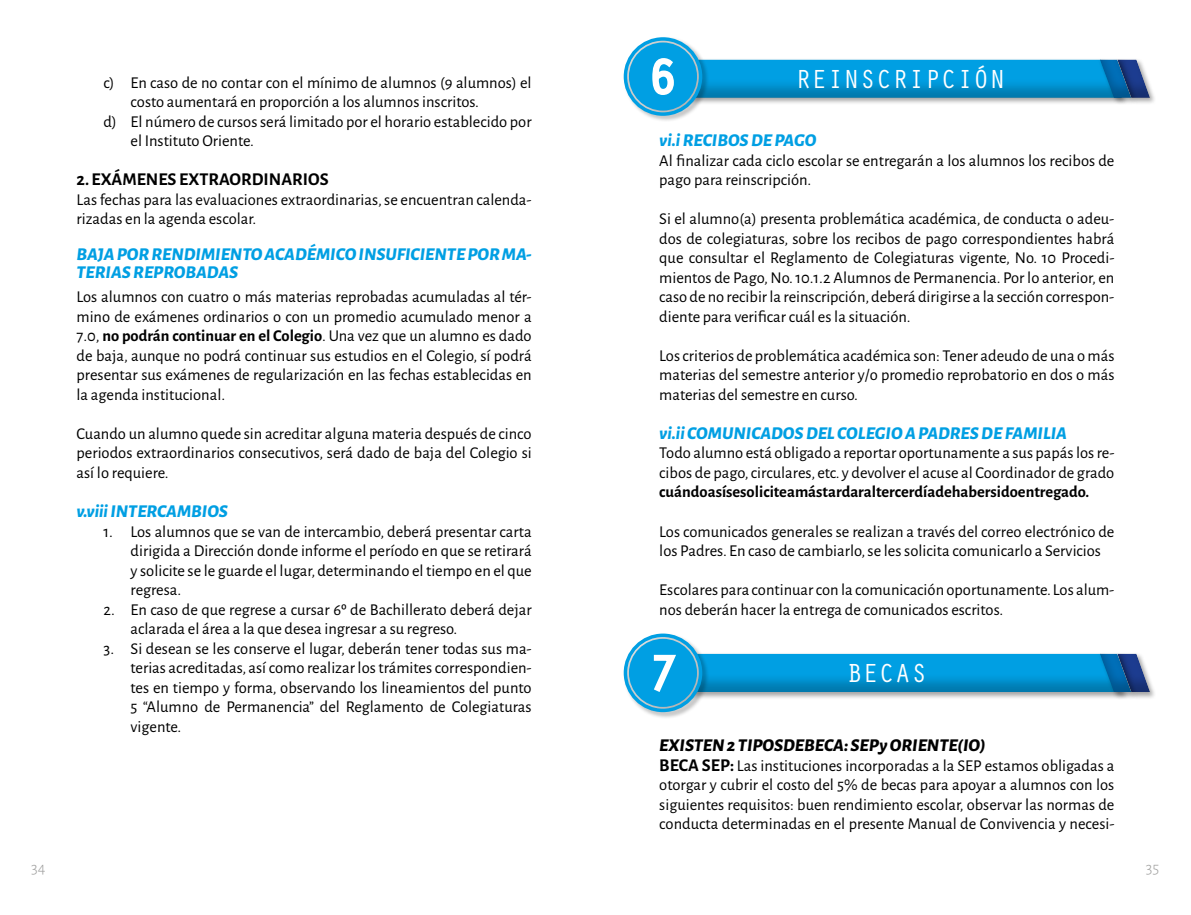
<style>
.page{position:relative;width:1191px;height:915px;background:#fff}
.page>*{position:absolute;margin:0;border:0;box-sizing:border-box;transform-origin:0 0}
.t1{font:49.5px "Orator Std";color:#fff}
.t2{font:27px "Orator Std";color:#fff}
.t3{font:italic 800 18px/18px "Alegreya Sans";color:#009fe3}
.t4{font:italic 800 18px "Alegreya Sans";color:#000}
.t5{font:700 18px "Alegreya Sans";color:#000}
.t6{font:16.5px/19.5px "Alegreya Sans";color:#000}
.t7{font:700 16.5px "Alegreya Sans";color:#000}
.t8{font:300 16.5px "Alegreya Sans";color:#9d9d9c}
.s1{font-weight:700}
.s2{font-weight:700;font-size:18px}
</style>
<div class="page">
<div style="left:684px;top:652px;width:444px;height:47px;background:#000;opacity:.35"></div>
<div style="left:672px;top:642px;width:464px;height:51px;background:#000;opacity:.24"></div>
<div style="left:1116px;top:652px;width:41px;height:47px;background:#000;opacity:.35"></div>
<div style="left:1104px;top:642px;width:60px;height:50px;background:#fff"></div>
<div style="left:1098px;top:652px;width:40px;height:47px;background:#000;opacity:.35"></div>
<svg style="left:709px;top:653px;width:441px;height:38px;background:#0899d7"></svg>
<div style="left:1086px;top:642px;width:59px;height:50px;background:#000;opacity:.24"></div>
<div style="left:622px;top:632px;width:87px;height:87px;background:#000;opacity:.3"></div>
<div style="left:629px;top:638px;width:68px;height:68px;background:#009fe3;border-radius:50%"></div>
<div style="left:623px;top:633px;width:79px;height:79px;border:3px solid #009fe3;border-radius:50%"></div>
<div style="left:630px;top:640px;width:65px;height:65px;border:3px solid #009fe3;border-radius:50%"></div>
<svg style="left:653px;top:654px;width:23px;height:38px"></svg>
<div style="left:681px;top:58px;width:448px;height:48px;background:#000;opacity:.35"></div>
<div style="left:669px;top:48px;width:466px;height:51px;background:#fff"></div>
<div style="left:1116px;top:58px;width:41px;height:48px;background:#000;opacity:.35"></div>
<div style="left:1104px;top:49px;width:60px;height:49px;background:#fff"></div>
<div style="left:1098px;top:58px;width:40px;height:48px;background:#000;opacity:.35"></div>
<svg style="left:709px;top:59px;width:441px;height:39px;background:#0897d5"></svg>
<div style="left:1086px;top:49px;width:59px;height:49px;background:#000;opacity:.24"></div>
<div style="left:622px;top:36px;width:87px;height:87px;background:#000;opacity:.3"></div>
<div style="left:629px;top:42px;width:68px;height:68px;background:#009fe3;border-radius:50%"></div>
<div style="left:623px;top:37px;width:79px;height:79px;border:3px solid #009fe3;border-radius:50%"></div>
<div style="left:630px;top:44px;width:65px;height:65px;border:3px solid #009fe3;border-radius:50%"></div>
<svg style="left:652px;top:58px;width:22px;height:37px"></svg>
<p class="t6" style="left:131px;top:72px;width:402px;text-indent:-27px">c) En caso de no contar con el mínimo de alumnos (9 alumnos) el costo aumentará en proporción a los alumnos inscritos.</p>
<p class="t6" style="left:131px;top:111px;width:402px;text-indent:-27px">d) El número de cursos será limitado por el horario establecido por el Instituto Oriente.</p>
<p class="t5" style="left:77px;top:166px;width:254px">2. EXÁMENES EXTRAORDINARIOS</p>
<p class="t6" style="left:77px;top:189px;width:456px">Las fechas para las evaluaciones extraordinarias, se encuentran calenda&shy;rizadas en la agenda escolar.</p>
<p class="t3" style="left:77px;top:244px;width:456px">BAJA POR RENDIMIENTO ACADÉMICO INSUFICIENTE POR MA-<br>TERIAS REPROBADAS</p>
<p class="t6" style="left:77px;top:286px;width:457px;text-align:justify">Los alumnos con cuatro o más materias reprobadas acumuladas al tér&shy;mino de exámenes ordinarios o con un promedio acumulado menor a 7.0, <span class="s1">no podrán continuar en el Colegio</span>. Una vez que un alumno es dado de baja, aunque no podrá continuar sus estudios en el Colegio, sí podrá presentar sus exámenes de regularización en las fechas establecidas en la agenda institucional.</p>
<p class="t6" style="left:77px;top:423px;width:457px;text-align:justify">Cuando un alumno quede sin acreditar alguna materia después de cinco periodos extraordinarios consecutivos, será dado de baja del Colegio si así lo requiere.</p>
<p class="t3" style="left:77px;top:500px;width:153px">v.viii INTERCAMBIOS</p>
<p class="t6" style="left:131px;top:520px;width:402px;text-align:justify;text-indent:-27px">1. Los alumnos que se van de intercambio, deberá presentar carta dirigida a Dirección donde informe el período en que se retirará y solicite se le guarde el lugar, determinando el tiempo en el que regresa.</p>
<p class="t6" style="left:131px;top:598px;width:402px;text-indent:-27px">2. En caso de que regrese a cursar 6º de Bachillerato deberá dejar aclarada el área a la que desea ingresar a su regreso.</p>
<p class="t6" style="left:131px;top:637px;width:402px;text-align:justify;text-indent:-27px">3. Si desean se les conserve el lugar, deberán tener todas sus ma&shy;terias acreditadas, así como realizar los trámites correspondien&shy;tes en tiempo y forma, observando los lineamientos del punto 5 “Alumno de Permanencia” del Reglamento de Colegiaturas vigente.</p>
<h1 class="t1" style="left:648px;top:41px;width:31px">6</h1>
<h2 class="t2" style="left:795px;top:59px;width:212px">REINSCRIPCIÓN</h2>
<p class="t3" style="left:659px;top:130px;width:158px">vi.i RECIBOS DE PAGO</p>
<p class="t6" style="left:659px;top:150px;width:456px">Al finalizar cada ciclo escolar se entregarán a los alumnos los recibos de pago para reinscripción.</p>
<p class="t6" style="left:659px;top:208px;width:456px;text-align:justify">Si el alumno(a) presenta problemática académica, de conducta o adeu&shy;dos de colegiaturas, sobre los recibos de pago correspondientes habrá que consultar el Reglamento de Colegiaturas vigente, No. 10 Procedi&shy;mientos de Pago, No. 10.1.2 Alumnos de Permanencia. Por lo anterior, en caso de no recibir la reinscripción, deberá dirigirse a la sección correspon&shy;diente para verificar cuál es la situación.</p>
<p class="t6" style="left:659px;top:345px;width:457px;text-align:justify">Los criterios de problemática académica son: Tener adeudo de una o más materias del semestre anterior y/o promedio reprobatorio en dos o más materias del semestre en curso.</p>
<p class="t3" style="left:659px;top:422px;width:409px">vi.ii COMUNICADOS DEL COLEGIO A PADRES DE FAMILIA</p>
<p class="t6" style="left:659px;top:442px;width:456px">Todo alumno está obligado a reportar oportunamente a sus papás los re&shy;cibos de pago, circulares, etc. y devolver el acuse al Coordinador de grado</p>
<p class="t7" style="left:659px;top:480px;width:431px">cuándoasísesoliciteamástardaraltercerdíadehabersidoentregado.</p>
<p class="t6" style="left:659px;top:520px;width:456px">Los comunicados generales se realizan a través del correo electrónico de los Padres. En caso de cambiarlo, se les solicita comunicarlo a Servicios</p>
<p class="t6" style="left:659px;top:579px;width:456px">Escolares para continuar con la comunicación oportunamente. Los alum&shy;nos deberán hacer la entrega de comunicados escritos.</p>
<h1 class="t1" style="left:648px;top:637px;width:31px">7</h1>
<h2 class="t2" style="left:846px;top:653px;width:82px">BECAS</h2>
<p class="t4" style="left:659px;top:731px;width:328px">EXISTEN 2 TIPOSDEBECA: SEPy ORIENTE(IO)</p>
<p class="t6" style="left:659px;top:754px;width:456px;text-align:justify"><span class="s2">BECA SEP:</span> Las instituciones incorporadas a la SEP estamos obligadas a otorgar y cubrir el costo del 5% de becas para apoyar a alumnos con los siguientes requisitos: buen rendimiento escolar, observar las normas de conducta determinadas en el presente Manual de Convivencia y necesi-</p>
<p class="t8" style="left:31px;top:857px;width:16px">34</p>
<p class="t8" style="left:1146px;top:857px;width:15px">35</p>
</div>
